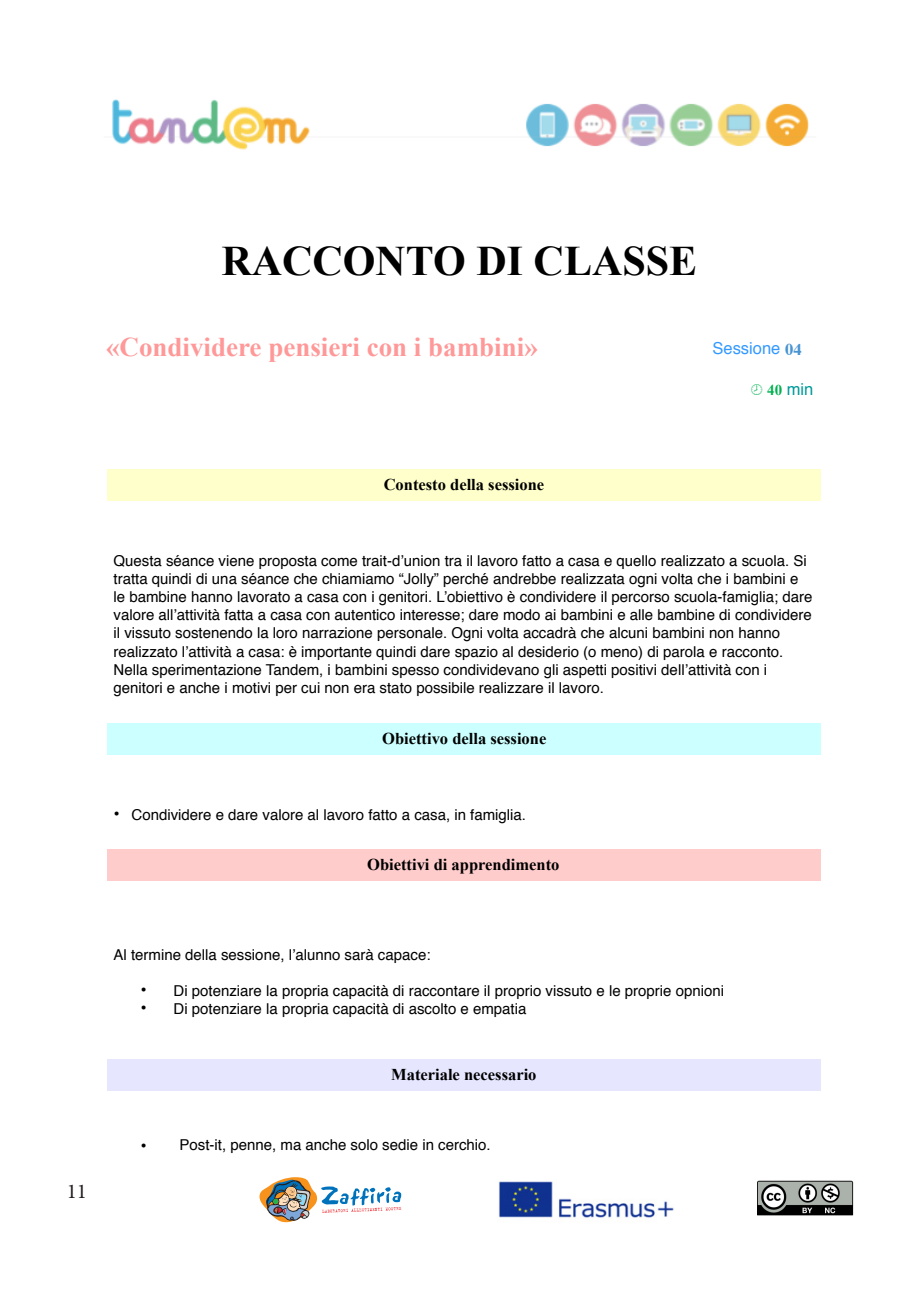
<style>
.page{position:relative;width:919px;height:1289px;background:#fff}
.page>*{position:absolute;margin:0;border:0;box-sizing:border-box;transform-origin:0 0}
.t1{font:700 42px "Times New Roman";color:#000}
.t2{font:700 27px "Times New Roman";color:#f99}
.t3{font:21px "Minion Pro";color:#231f20}
.t4{font:700 16.5px "Times New Roman";color:#000}
.t5{font:16.5px "Helvetica";color:#39f}
.t6{font:16.5px "Helvetica";color:#099}
.t7{font:700 16.5px "Times";color:#4894d2}
.t8{font:15px/18px "Helvetica";color:#000}
.s1{font-family:"Times New Roman";font-weight:700;font-size:15px;color:#00b050}
.s2{font-size:18px}
</style>
<div class="page">
<div style="left:107px;top:469px;width:713px;height:31px;background:#ffc"></div>
<div style="left:107px;top:723px;width:713px;height:32px;background:#cff"></div>
<div style="left:107px;top:849px;width:713px;height:32px;background:#fcc"></div>
<div style="left:107px;top:1058px;width:713px;height:32px;background:#e6e6ff"></div>
<img style="left:112px;top:99px;width:697px;height:51px">
<img style="left:259px;top:1177px;width:142px;height:45px">
<img style="left:757px;top:1180px;width:97px;height:36px">
<img style="left:498px;top:1181px;width:176px;height:37px">
<p class="t1" style="left:221px;top:232px;width:477px">RACCONTO DI CLASSE</p>
<p class="t2" style="left:106px;top:328px;width:433px">«Condividere pensieri con i bambini»</p>
<p class="t5" style="left:712px;top:335px;width:102px">Sessione jolly</p>
<p class="t6" style="left:767px;top:376px;width:48px"><span class="s1">40</span> min</p>
<p class="t7" style="left:785px;top:334px;width:18px">04</p>
<p class="t4" style="left:383px;top:473px;width:162px">Contesto della sessione</p>
<p class="t8" style="left:113px;top:552px;width:700px">Questa séance viene proposta come trait-d’union tra il lavoro fatto a casa e quello realizzato a scuola. Si tratta quindi di una séance che chiamiamo “Jolly” perché andrebbe realizzata ogni volta che i bambini e le bambine hanno lavorato a casa con i genitori. L’obiettivo è condividere il percorso scuola-famiglia; dare valore all’attività fatta a casa con autentico interesse; dare modo ai bambini e alle bambine di condividere il vissuto sostenendo la loro narrazione personale. Ogni volta accadrà che alcuni bambini non hanno realizzato l’attività a casa: è importante quindi dare spazio al desiderio (o meno) di parola e racconto.<br>Nella sperimentazione Tandem, i bambini spesso condividevano gli aspetti positivi dell’attività con i genitori e anche i motivi per cui non era stato possibile realizzare il lavoro.</p>
<p class="t4" style="left:382px;top:726px;width:166px">Obiettivo della sessione</p>
<p class="t8" style="left:113px;top:806px;width:414px"><span class="s2">•</span> Condividere e dare valore al lavoro fatto a casa, in famiglia.</p>
<p class="t4" style="left:367px;top:852px;width:194px">Obiettivi di apprendimento</p>
<p class="t3" style="left:67px;top:1177px;width:22px">11</p>
<p class="t8" style="left:113px;top:945px;width:318px">Al termine della sessione, l’alunno sarà capace:</p>
<p class="t8" style="left:140px;top:981px;width:585px"><span class="s2">•</span> Di potenziare la propria capacità di raccontare il proprio vissuto e le proprie opnioni</p>
<p class="t8" style="left:140px;top:999px;width:387px"><span class="s2">•</span> Di potenziare la propria capacità di ascolto e empatia</p>
<p class="t4" style="left:391px;top:1062px;width:147px">Materiale necessario</p>
<p class="t8" style="left:140px;top:1136px;width:351px"><span class="s2">•</span> Post-it, penne, ma anche solo sedie in cerchio.</p>
</div>
